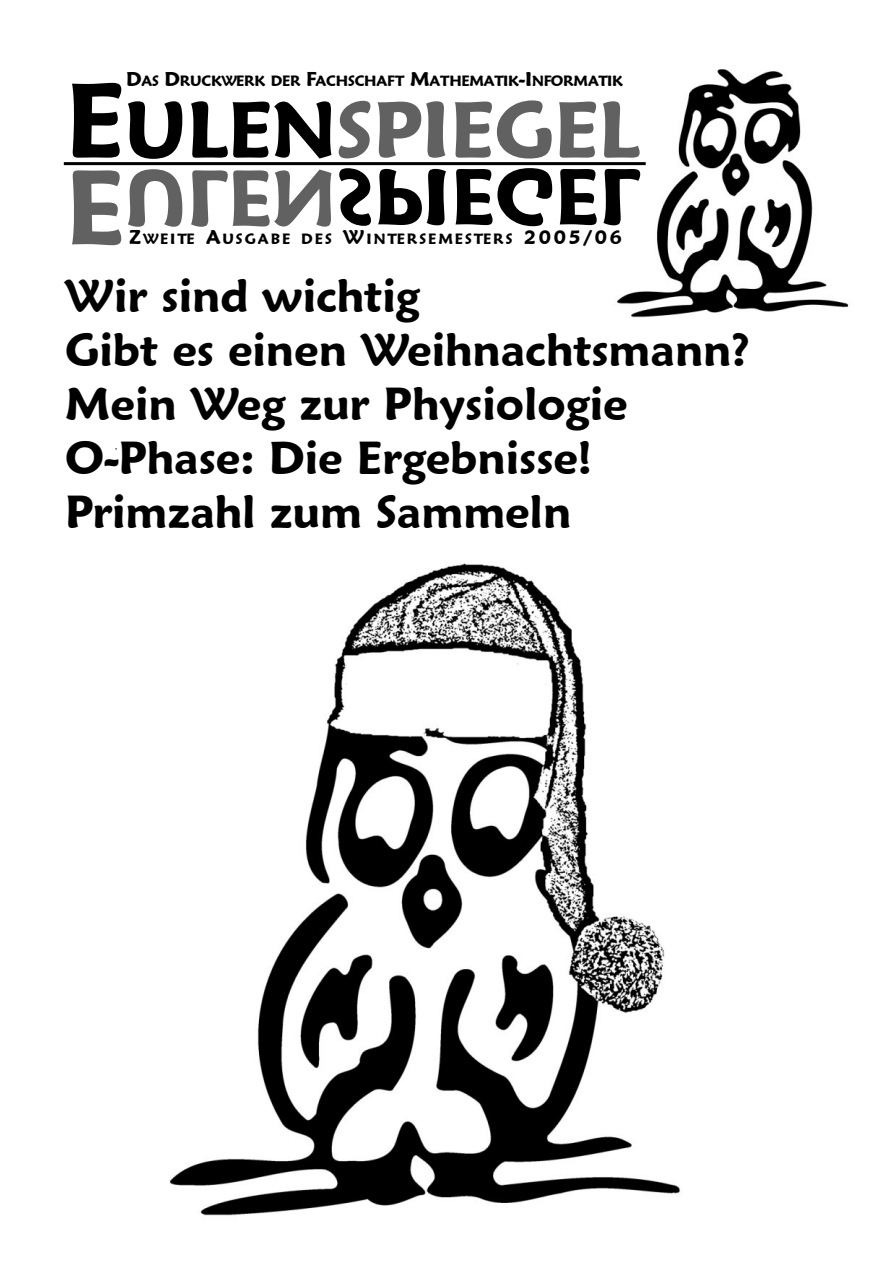
<style>
.page{position:relative;width:893px;height:1264px;background:#fff}
.page>*{position:absolute;margin:0;border:0;box-sizing:border-box;transform-origin:0 0}
.t1{font:600 78.75px "Maiandra GD";letter-spacing:-.1em;color:#000}
.t2{font:600 45px/54px "Maiandra GD";letter-spacing:-.01em;color:#000}
.t3{font:600 14.55px "Maiandra GD";letter-spacing:-.035em;color:#000}
.t4{font:600 14.55px "Maiandra GD";letter-spacing:.09em;color:#000}
.s1{font-size:19.5px}
.s2{font-size:105px}
.s3{font-size:105px;color:#616161}
.s4{color:#616161}
</style>
<div class="page">
<img style="left:603px;top:69px;width:246px;height:249px">
<img style="left:169px;top:563px;width:511px;height:653px">
<hr style="left:64px;top:162px;width:581px;height:3px;background:#000">
<p class="t3" style="left:126px;top:72px;width:495px"><span class="s1">D</span> AS <span class="s1">D</span> R UCK W ER K D ER <span class="s1">F</span>ACH SCH AFT <span class="s1">M</span> ATH EMATIK<span class="s1">-I</span>NFO R MATIK</p>
<h1 class="t1" style="left:65px;top:93px;width:614px"><span class="s2">E</span><span class="s3">E</span>U<span class="s4">U</span> L<span class="s4">L</span>E<span class="s4">E</span>N<span class="s4">N S</span>S<span class="s4">P</span>P<span class="s4">I</span>I <span class="s4">E</span>E<span class="s4">G</span>G <span class="s4">E</span>E<span class="s4">L</span>L</h1>
<p class="t2" style="left:65px;top:268px;width:712px">W ir sind w ich tig<br>Gibte s einen W eih nach tsm ann?<br>M ein W e g zur Ph ysiologie<br>O -Ph ase: D ie Erge bnisse!<br>Prim zah lzum Sam m eln</p>
<p class="t4" style="left:129px;top:230px;width:494px"><span class="s1">Z</span> W EITE <span class="s1">A</span>USGABE D ES <span class="s1">W</span> INTER SEM ESTER S <span class="s1">20 0 5/0 6</span></p>
</div>
